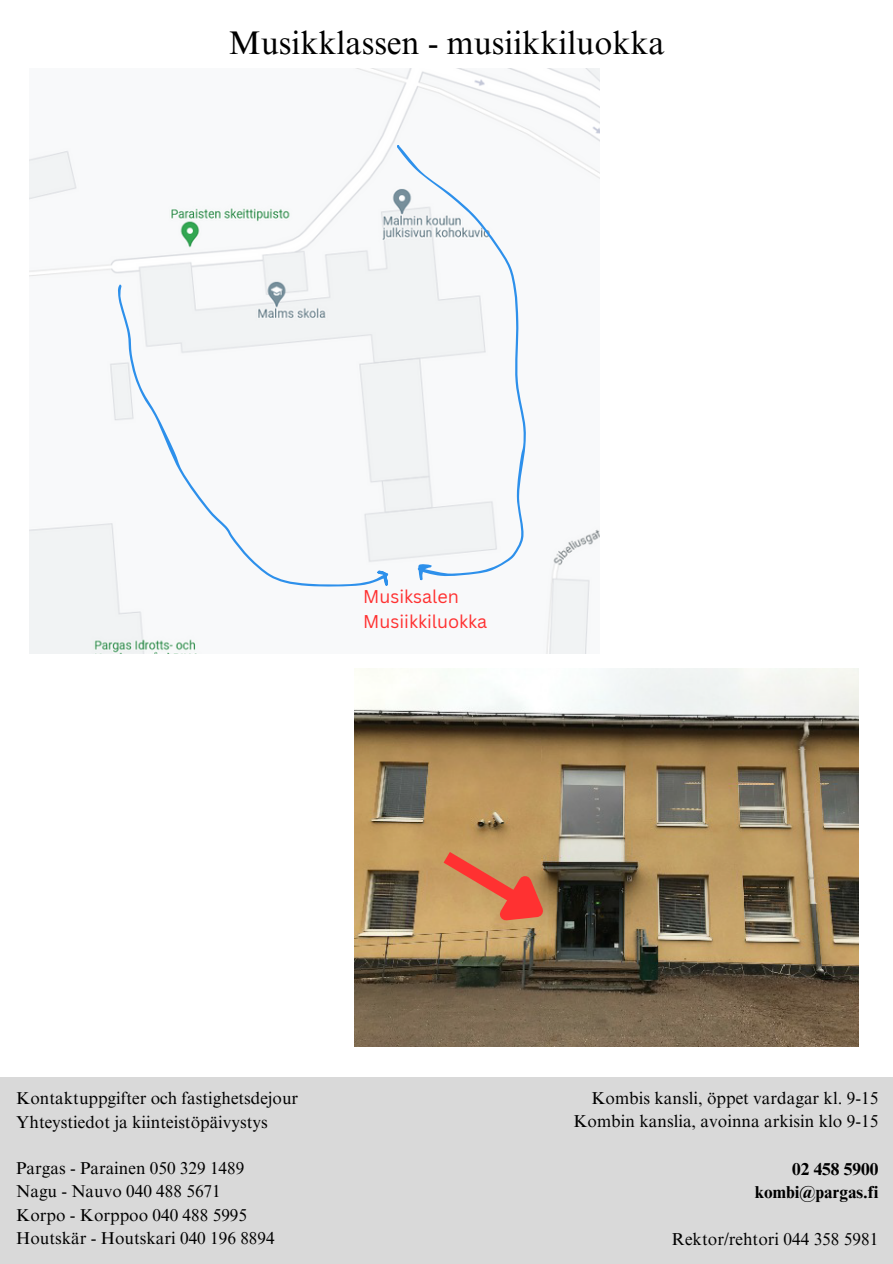
<style>
.page{position:relative;width:893px;height:1264px;background:#fff}
.page>*{position:absolute;margin:0;border:0;box-sizing:border-box;transform-origin:0 0}
.t1{font:32.7px "Times NRMT Pro";color:#000}
.t2{font:18px "Canva Sans";color:#ff3131}
.t3{font:17.25px "Times NRMT Pro";color:#000}
.t4{font:700 17.25px/23.7px "Times NRMT Pro";color:#000;text-align:right}
</style>
<div class="page">
<div style="left:0;top:1077px;width:892px;height:186px;background:#d9d9d9"></div>
<img style="left:30px;top:68px;width:569px;height:585px">
<svg style="left:397px;top:145px;width:129px;height:432px"></svg>
<svg style="left:418px;top:563px;width:14px;height:17px"></svg>
<svg style="left:118px;top:284px;width:270px;height:303px"></svg>
<img style="left:355px;top:668px;width:503px;height:378px">
<svg style="left:429px;top:840px;width:144px;height:118px;background:#ba8559"></svg>
<p class="t1" style="left:228px;top:31px;width:438px">Musikklassen - musiikkiluokka</p>
<p class="t2" style="left:363px;top:584px;width:97px">Musiksalen</p>
<h2 class="t2" style="left:363px;top:608px;width:126px">Musiikkiluokka</h2>
<p class="t3" style="left:16px;top:1092px;width:283px">Kontaktuppgifter och fastighetsdejour</p>
<p class="t3" style="left:16px;top:1115px;width:253px">Yhteystiedot ja kiinteistöpäivystys</p>
<p class="t3" style="left:16px;top:1161px;width:230px">Pargas - Parainen 050 329 1489</p>
<p class="t3" style="left:16px;top:1185px;width:206px">Nagu - Nauvo 040 488 5671</p>
<p class="t3" style="left:16px;top:1208px;width:232px">Korpo - Korppoo 040 488 5995</p>
<p class="t3" style="left:16px;top:1231px;width:260px">Houtskär - Houtskari 040 196 8894</p>
<p class="t3" style="left:591px;top:1091px;width:288px">Kombis kansli, öppet vardagar kl. 9-15</p>
<p class="t3" style="left:573px;top:1114px;width:306px">Kombin kanslia, avoinna arkisin klo 9-15</p>
<p class="t4" style="left:754px;top:1158px;width:125px">02 458 5900 kombi@pargas.fi</p>
<p class="t3" style="left:671px;top:1232px;width:208px">Rektor/rehtori 044 358 5981</p>
</div>
